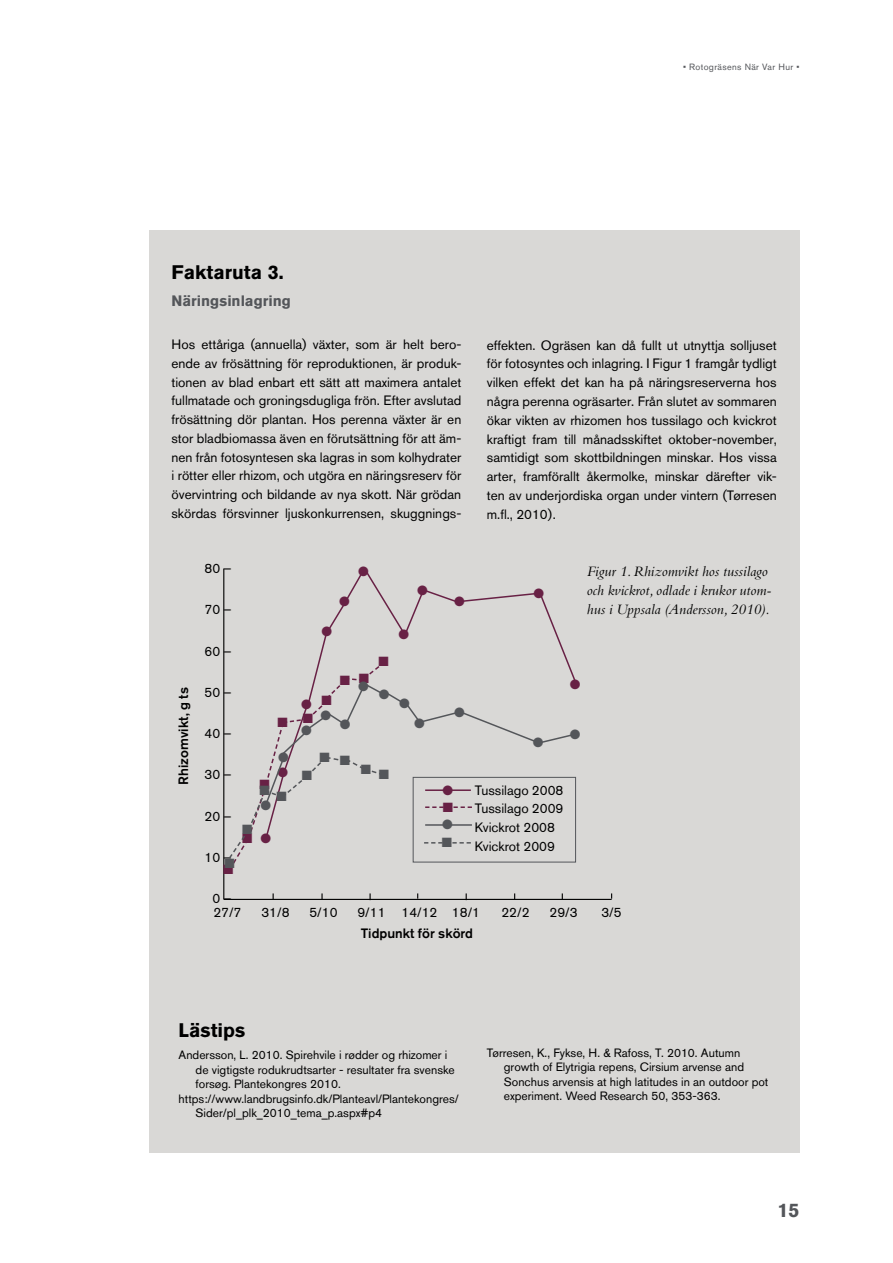
<style>
.page{position:relative;width:893px;height:1263px;background:#fff}
.page>*{position:absolute;margin:0;border:0;box-sizing:border-box;transform-origin:0 0}
.t1{font:700 19.5px "Akzidenz Grotesk BQ";color:#000}
.t2{font:700 19.5px "Akzidenz Grotesk BQ";color:#54565a}
.t3{font:italic 15px/18.8px "Bembo Std";color:#000}
.t4{font:700 15px "Akzidenz Grotesk BQ";color:#54565a}
.t5{font:13.5px/18.8px "Akzidenz Grotesk BQ";color:#000;text-align:justify}
.t6{font:500 13.5px "Akzidenz Grotesk BQ";color:#000}
.t7{font:13.5px "Zapf Dingbats ITC";color:#682145}
.t8{font:13.5px "Zapf Dingbats ITC";color:#54565a}
.t9{font:12px/14.4px "Akzidenz Grotesk BQ";color:#000}
.t10{font:9px "Akzidenz Grotesk BQ";letter-spacing:.04em;color:#54565a}
</style>
<div class="page">
<div style="left:149px;top:230px;width:650px;height:922px;background:#d9d8d6"></div>
<hr style="left:223px;top:568px;width:1px;height:331px;background:#000">
<hr style="left:224px;top:899px;width:388px;height:1px;background:#000">
<svg style="left:321px;top:893px;width:2px;height:6px"></svg>
<svg style="left:229px;top:568px;width:348px;height:303px"></svg>
<p class="t10" style="left:683px;top:62px;width:118px">• Rotogräsens När Var Hur •</p>
<h1 class="t1" style="left:171px;top:261px;width:114px">Faktaruta 3.</h1>
<p class="t4" style="left:171px;top:292px;width:121px">Näringsinlagring</p>
<p class="t5" style="left:171px;top:335px;width:291px">Hos ettåriga (annuella) växter, som är helt bero&shy;ende av frösättning för reproduktionen, är produk&shy;tionen av blad enbart ett sätt att maximera antalet fullmatade och groningsdugliga frön. Efter avslutad frösättning dör plantan. Hos perenna växter är en stor bladbiomassa även en förutsättning för att äm&shy;nen från fotosyntesen ska lagras in som kolhydrater i rötter eller rhizom, och utgöra en näringsreserv för övervintring och bildande av nya skott. När grödan skördas försvinner ljuskonkurrensen, skuggnings-</p>
<p class="t5" style="left:487px;top:336px;width:291px">effekten. Ogräsen kan då fullt ut utnyttja solljuset för fotosyntes och inlagring. I Figur 1 framgår tydligt vilken effekt det kan ha på näringsreserverna hos några perenna ogräsarter. Från slutet av sommaren ökar vikten av rhizomen hos tussilago och kvickrot kraftigt fram till månadsskiftet oktober-november, samtidigt som skottbildningen minskar. Hos vissa arter, framförallt åkermolke, minskar därefter vik&shy;ten av underjordiska organ under vintern (Tørresen m.fl., 2010).</p>
<p class="t6" style="left:175px;top:784px;width:99px;rotate:-90deg">Rhizomvikt, g ts</p>
<p class="t5" style="left:205px;top:559px;width:29px">80 –</p>
<p class="t5" style="left:205px;top:600px;width:29px">70 –</p>
<p class="t5" style="left:205px;top:641px;width:29px">60 –</p>
<p class="t5" style="left:205px;top:683px;width:29px">50 –</p>
<p class="t5" style="left:205px;top:724px;width:29px">40 –</p>
<p class="t5" style="left:205px;top:765px;width:29px">30 –</p>
<p class="t5" style="left:205px;top:806px;width:29px">20 –</p>
<p class="t5" style="left:205px;top:848px;width:29px">10 –</p>
<p class="t5" style="left:212px;top:892px;width:31px;line-height:13.6px">0 –<br>27/7</p>
<p class="t3" style="left:587px;top:562px;width:186px">Figur 1. Rhizomvikt hos tussilago och kvickrot, odlade i krukor utom&shy;hus i Uppsala (Andersson, 2010).</p>
<p class="t7" style="left:358px;top:565px;width:12px">●</p>
<p class="t7" style="left:417px;top:583px;width:12px">●</p>
<p class="t7" style="left:533px;top:586px;width:12px">●</p>
<p class="t7" style="left:339px;top:595px;width:12px">●</p>
<p class="t7" style="left:454px;top:595px;width:12px">●</p>
<p class="t7" style="left:321px;top:625px;width:12px">●</p>
<p class="t7" style="left:399px;top:628px;width:12px">●</p>
<p class="t7" style="left:378px;top:655px;width:12px">■</p>
<p class="t7" style="left:570px;top:677px;width:12px">●</p>
<p class="t8" style="left:358px;top:679px;width:12px">●</p>
<p class="t8" style="left:379px;top:688px;width:12px">●</p>
<p class="t7" style="left:321px;top:694px;width:12px">■</p>
<p class="t8" style="left:399px;top:697px;width:12px">●</p>
<p class="t7" style="left:301px;top:697px;width:12px">●</p>
<p class="t8" style="left:454px;top:706px;width:12px">●</p>
<p class="t8" style="left:320px;top:709px;width:12px">●</p>
<p class="t8" style="left:414px;top:717px;width:12px">●</p>
<p class="t8" style="left:340px;top:718px;width:12px">●</p>
<p class="t8" style="left:301px;top:724px;width:12px">●</p>
<p class="t8" style="left:570px;top:728px;width:12px">●</p>
<p class="t8" style="left:533px;top:736px;width:12px">●</p>
<p class="t8" style="left:278px;top:751px;width:12px">●</p>
<p class="t7" style="left:277px;top:766px;width:12px">●</p>
<p class="t8" style="left:302px;top:769px;width:12px">■</p>
<p class="t7" style="left:260px;top:778px;width:12px">■</p>
<p class="t5" style="left:475px;top:780px;width:90px;text-align:left">Tussilago 2008<br>Tussilago 2009<br>Kvickrot 2008<br>Kvickrot 2009</p>
<p class="t7" style="left:442px;top:784px;width:12px">●</p>
<p class="t8" style="left:442px;top:818px;width:12px">●</p>
<p class="t8" style="left:260px;top:799px;width:12px">●</p>
<p class="t7" style="left:443px;top:801px;width:12px">■</p>
<p class="t8" style="left:242px;top:823px;width:12px">■</p>
<p class="t7" style="left:260px;top:832px;width:12px">●</p>
<p class="t7" style="left:242px;top:832px;width:12px">■</p>
<p class="t8" style="left:442px;top:836px;width:12px">■</p>
<p class="t8" style="left:225px;top:857px;width:12px">■</p>
<p class="t7" style="left:223px;top:863px;width:12px">■</p>
<p class="t5" style="left:261px;top:903px;width:30px">31/8</p>
<p class="t5" style="left:309px;top:903px;width:30px">5/10</p>
<p class="t5" style="left:357px;top:903px;width:124px">9/11 14/12 18/1</p>
<p class="t5" style="left:501px;top:903px;width:30px">22/2</p>
<p class="t5" style="left:549px;top:903px;width:30px">29/3</p>
<p class="t5" style="left:601px;top:903px;width:22px">3/5</p>
<p class="t6" style="left:361px;top:925px;width:114px">Tidpunkt för skörd</p>
<h1 class="t1" style="left:179px;top:1018px;width:68px">Lästips</h1>
<p class="t9" style="left:179px;top:1048px;width:270px">Andersson, L. 2010. Spirehvile i rødder og rhizomer i</p>
<p class="t9" style="left:196px;top:1062px;width:261px">de vigtigste rodukrudtsarter - resultater fra svenske</p>
<p class="t9" style="left:196px;top:1077px;width:147px">forsøg. Plantekongres 2010.</p>
<p class="t9" style="left:179px;top:1091px;width:282px">https://www.landbrugsinfo.dk/Planteavl/Plantekongres/</p>
<p class="t9" style="left:196px;top:1105px;width:188px">Sider/pl_plk_2010_tema_p.aspx#p4</p>
<p class="t9" style="left:504px;top:1045px;width:266px;text-indent:-17px">Tørresen, K., Fykse, H. &amp; Rafoss, T. 2010. Autumn growth of Elytrigia repens, Cirsium arvense and Sonchus arvensis at high latitudes in an outdoor pot experiment. Weed Research 50, 353-363.</p>
<h1 class="t2" style="left:777px;top:1198px;width:23px">15</h1>
</div>
